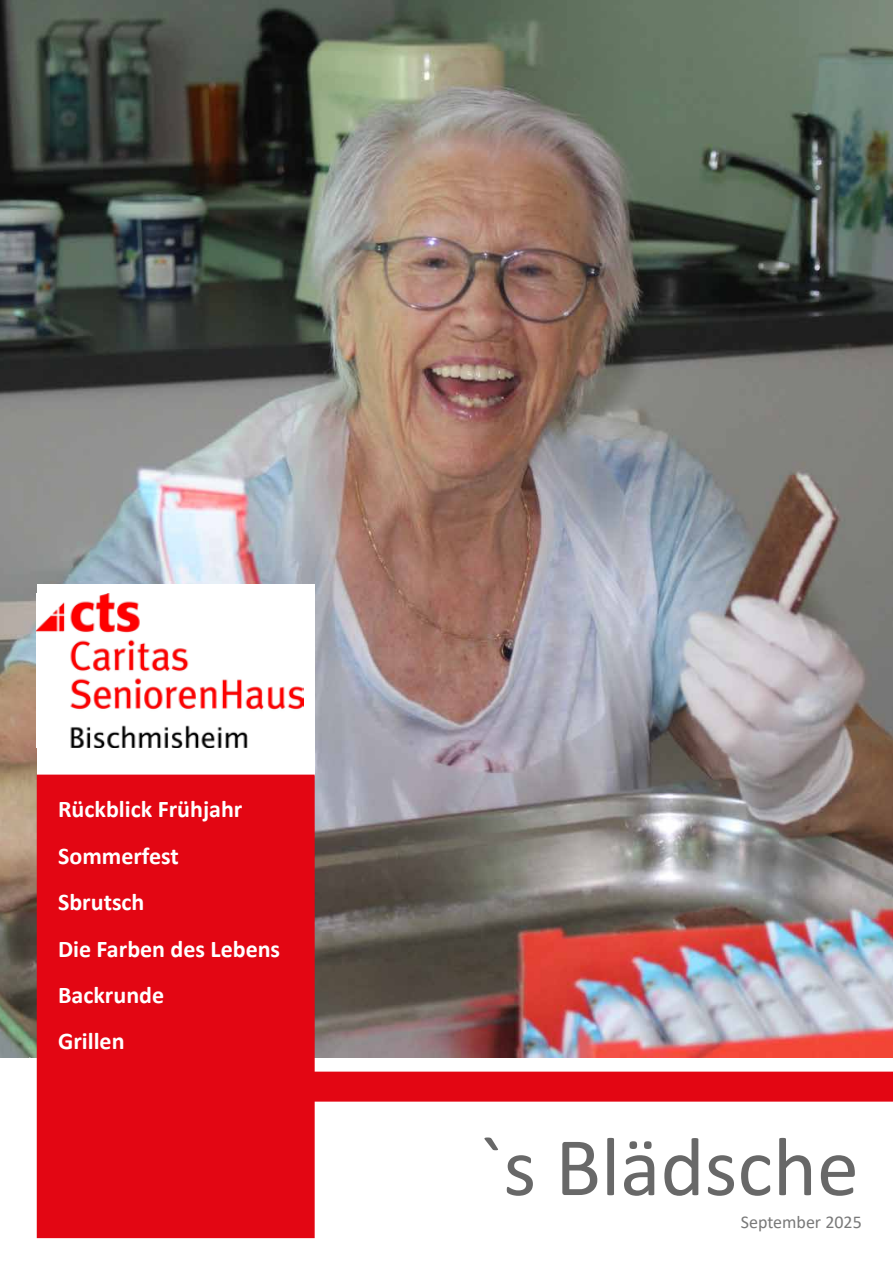
<style>
.page{position:relative;width:893px;height:1263px;background:#fff}
.page>*{position:absolute;margin:0;border:0;box-sizing:border-box;transform-origin:0 0}
.t1{font:84px "Calibri";color:#686868}
.t2{font:700 24px/46.5px "Calibri";color:#fff}
.t3{font:18px "Calibri";color:#797979}
</style>
<div class="page">
<img style="left:0;top:0;width:893px;height:1057px">
<div style="left:37px;top:585px;width:278px;height:191px;background:#fff"></div>
<img style="left:37px;top:594px;width:267px;height:153px">
<div style="left:38px;top:775px;width:276px;height:462px;background:#e30613"></div>
<div style="left:37px;top:775px;width:278px;height:463px;border:2px solid #e30613"></div>
<div style="left:313px;top:1071px;width:580px;height:30px;background:#e30613"></div>
<p class="t2" style="left:58px;top:785px;width:224px">Rückblick Frühjahr<br>Sommerfest<br>Sbrutsch<br>Die Farben des Lebens<br>Backrunde<br>Grillen</p>
<h1 class="t1" style="left:479px;top:1109px;width:381px">`s Blädsche</h1>
<p class="t3" style="left:741px;top:1209px;width:123px">September 2025</p>
</div>
